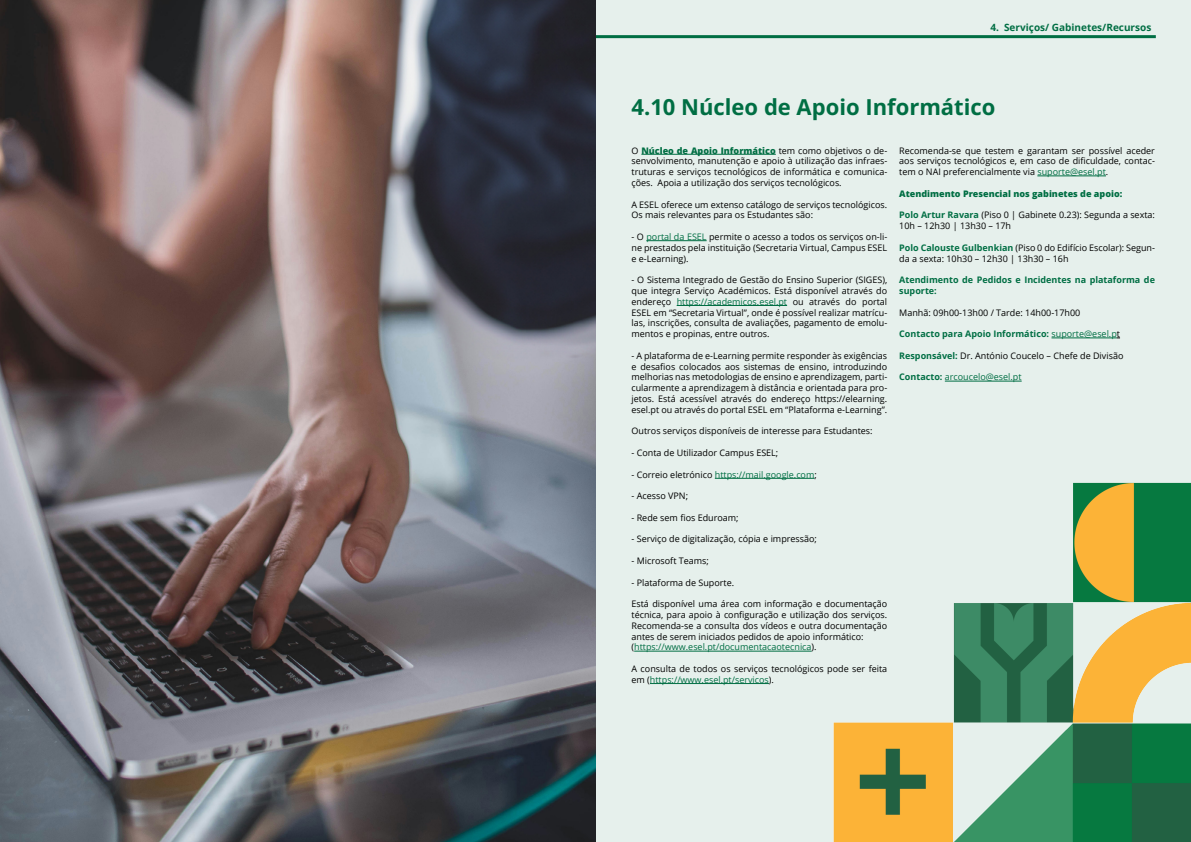
<style>
.page{position:relative;width:1191px;height:842px;background:#fff}
.page>*{position:absolute;margin:0;border:0;box-sizing:border-box;transform-origin:0 0}
.t1{font:700 22px "Open Sans";color:#006e43}
.t2{font:700 10px "Open Sans";color:#006e43}
.t3{font:9px/10.8px "Open Sans";color:#000;text-align:justify}
.t4{font:700 9px/10.8px "Open Sans";color:#006e43}
.t5{font:9px "Open Sans";color:#006e43}
.t6{font:800 9px "Open Sans";color:#006e43}
.s1{color:#006e43}
.s2{font-weight:700;color:#006e43}
.s3{font-weight:400}
.s4{font-weight:400;color:#000}
.s5{font-weight:700}
.s6{font-weight:800;color:#006e43}
.s7{color:#000}
</style>
<div class="page">
<img style="left:0;top:0;width:587px;height:842px">
<img style="left:587px;top:0;width:604px;height:842px">
<p class="t2" style="left:990px;top:21px;width:162px">4. Serviços/ Gabinetes/Recursos</p>
<h1 class="t1" style="left:631px;top:92px;width:365px">4.10 Núcleo de Apoio Informático</h1>
<p class="t3" style="left:899px;top:145px;width:257px">Recomenda-se que testem e garantam ser possível aceder aos serviços tecnológicos e, em caso de dificuldade, contac&shy;tem o NAI preferencialmente via <span class="s1">suporte@esel.pt</span>.</p>
<p class="t6" style="left:899px;top:187px;width:225px">Atendimento Presencial nos gabinetes de apoio:</p>
<p class="t3" style="left:899px;top:209px;width:257px"><span class="s2">Polo Artur Ravara</span> (Piso 0 | Gabinete 0.23): Segunda a sexta:<br>10h – 12h30 | 13h30 – 17h</p>
<p class="t3" style="left:899px;top:242px;width:257px"><span class="s2">Polo Calouste Gulbenkian</span> (Piso 0 do Edifício Escolar): Segun&shy;da a sexta: 10h30 – 12h30 | 13h30 – 16h</p>
<p class="t4" style="left:899px;top:274px;width:257px">Atendimento de Pedidos e Incidentes na plataforma de suporte:</p>
<p class="t3" style="left:899px;top:307px;width:183px">Manhã: 09h00-13h00 / Tarde: 14h00-17h00</p>
<p class="t4" style="left:899px;top:328px;width:222px">Contacto para Apoio Informático: <span class="s3">suporte@esel.p</span><span class="s4">t</span></p>
<p class="t3" style="left:899px;top:350px;width:226px"><span class="s2">Responsável:</span> Dr. António Coucelo – Chefe de Divisão</p>
<p class="t5" style="left:899px;top:371px;width:124px"><span class="s5">Contacto:</span> arcoucelo@esel.pt</p>
<p class="t3" style="left:631px;top:145px;width:257px">O <span class="s6">Núcleo de Apoio Informático</span> tem como objetivos o de&shy;senvolvimento, manutenção e apoio à utilização das infraes&shy;truturas e serviços tecnológicos de informática e comunica&shy;ções. Apoia a utilização dos serviços tecnológicos.</p>
<p class="t3" style="left:631px;top:199px;width:257px">A ESEL oferece um extenso catálogo de serviços tecnológicos.<br>Os mais relevantes para os Estudantes são:</p>
<p class="t3" style="left:631px;top:231px;width:257px">- O <span class="s1">portal da ESEL</span> permite o acesso a todos os serviços on-li&shy;ne prestados pela instituição (Secretaria Virtual, Campus ESEL e e-Learning).</p>
<p class="t3" style="left:631px;top:274px;width:257px">- O Sistema Integrado de Gestão do Ensino Superior (SIGES), que integra Serviço Académicos. Está disponível através do endereço <span class="s1">https://academicos.esel.pt</span> ou através do portal ESEL em “Secretaria Virtual”, onde é possível realizar matrícu&shy;las, inscrições, consulta de avaliações, pagamento de emolu&shy;mentos e propinas, entre outros.</p>
<p class="t3" style="left:631px;top:350px;width:257px">- A plataforma de e-Learning permite responder às exigências e desafios colocados aos sistemas de ensino, introduzindo melhorias nas metodologias de ensino e aprendizagem, parti&shy;cularmente a aprendizagem à distância e orientada para pro&shy;jetos. Está acessível através do endereço https://elearning. esel.pt ou através do portal ESEL em “Plataforma e-Learning”.</p>
<p class="t3" style="left:631px;top:425px;width:243px">Outros serviços disponíveis de interesse para Estudantes:</p>
<p class="t3" style="left:631px;top:447px;width:148px">- Conta de Utilizador Campus ESEL;</p>
<p class="t5" style="left:631px;top:468px;width:187px"><span class="s7">- Correio eletrónico</span> https://mail.google.com<span class="s7">;</span></p>
<p class="t3" style="left:631px;top:490px;width:58px">- Acesso VPN;</p>
<p class="t3" style="left:631px;top:512px;width:109px">- Rede sem fios Eduroam;</p>
<p class="t3" style="left:631px;top:533px;width:187px">- Serviço de digitalização, cópia e impressão;</p>
<p class="t3" style="left:631px;top:555px;width:79px">- Microsoft Teams;</p>
<p class="t3" style="left:631px;top:577px;width:104px">- Plataforma de Suporte.</p>
<p class="t3" style="left:631px;top:598px;width:257px;text-align:left">Está disponível uma área com informação e documentação técnica, para apoio à configuração e utilização dos serviços.<br>Recomenda-se a consulta dos vídeos e outra documentação antes de serem iniciados pedidos de apoio informático: (<span class="s1">https://www.esel.pt/documentacaotecnica</span>).</p>
<p class="t3" style="left:631px;top:663px;width:257px">A consulta de todos os serviços tecnológicos pode ser feita em (<span class="s1">https://www.esel.pt/servicos</span>).</p>
</div>
